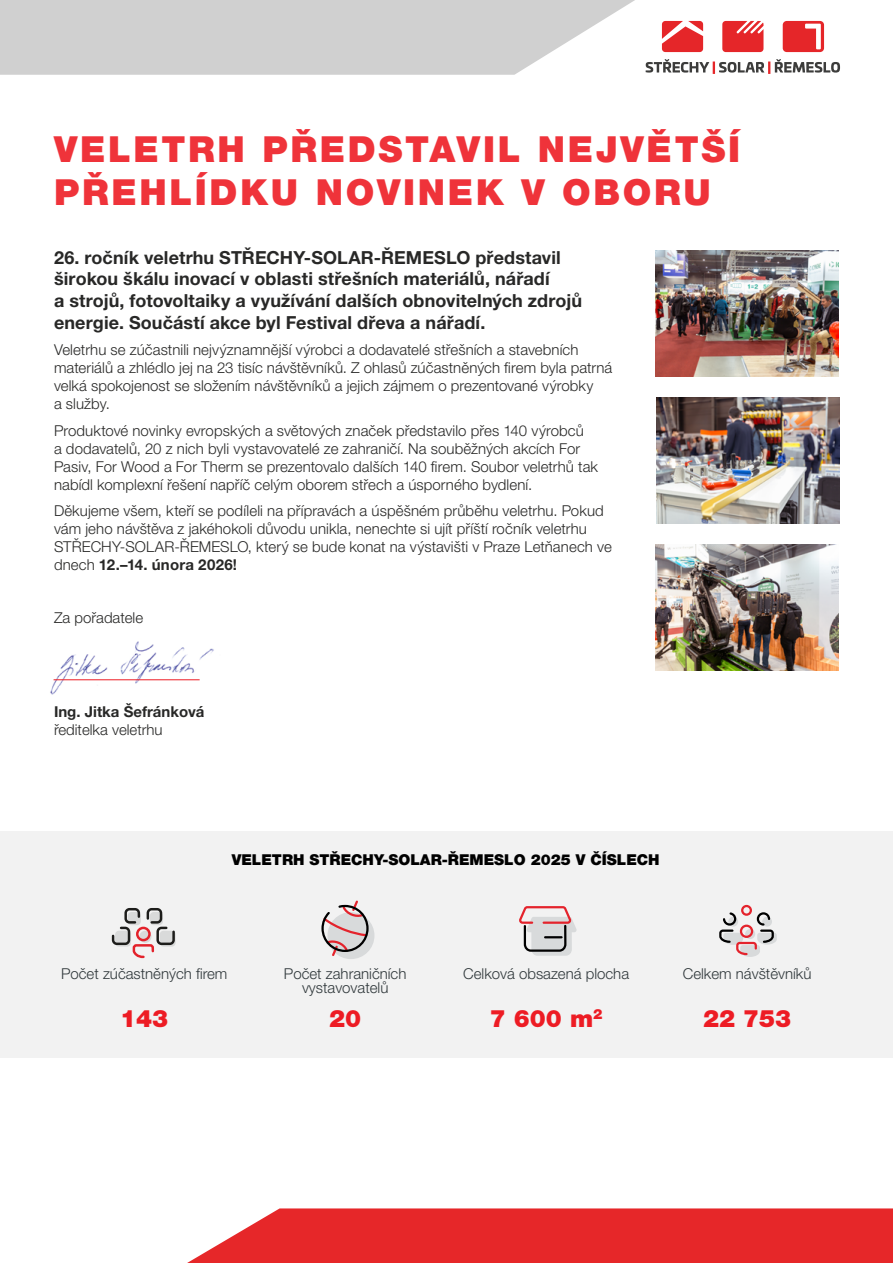
<style>
.page{position:relative;width:893px;height:1263px;background:#fff}
.page>*{position:absolute;margin:0;border:0;box-sizing:border-box;transform-origin:0 0}
.t1{font:900 36px/43.2px "Helvetica Neue LT Pro";letter-spacing:.075em;color:#ef333a}
.t2{font:900 24px "Helvetica Neue LT Pro";color:#ed1c24}
.t3{font:700 18px/21.6px "Helvetica Neue LT Pro";letter-spacing:.005em;color:#282827}
.t4{font:300 15px/18px "Helvetica Neue LT Pro";letter-spacing:.005em;color:#282827}
.t5{font:300 15px/13.5px "Helvetica Neue LT Pro";color:#30383b;text-align:center}
.t6{font:900 15px "Helvetica Neue LT Pro";color:#000}
.t7{font:700 15px "Helvetica Neue LT Pro";color:#282827}
.s1{font-weight:700}
</style>
<div class="page">
<svg style="left:187px;top:1208px;width:706px;height:55px;background:#e73638"></svg>
<svg style="left:0;top:0;width:694px;height:75px;background:#d6d6d6"></svg>
<svg style="left:646px;top:59px;width:194px;height:15px"></svg>
<svg style="left:662px;top:21px;width:41px;height:31px"></svg>
<svg style="left:722px;top:21px;width:41px;height:31px"></svg>
<svg style="left:783px;top:21px;width:41px;height:31px"></svg>
<div style="left:0;top:831px;width:893px;height:226px;background:#f2f2f2"></div>
<svg style="left:111px;top:908px;width:65px;height:51px"></svg>
<div style="left:327px;top:912px;width:47px;height:47px;background:#d8dadb;border-radius:50%"></div>
<svg style="left:321px;top:900px;width:49px;height:58px"></svg>
<svg style="left:519px;top:906px;width:58px;height:50px"></svg>
<svg style="left:719px;top:904px;width:58px;height:53px"></svg>
<img style="left:50px;top:641px;width:164px;height:54px">
<hr style="left:54px;top:679px;width:146px;height:1px;background:#ed1c24">
<img style="left:656px;top:251px;width:183px;height:126px">
<img style="left:656px;top:398px;width:183px;height:125px">
<img style="left:656px;top:544px;width:183px;height:126px">
<h1 class="t1" style="left:54px;top:127px;width:688px">VELETRH PŘEDSTAVIL NEJVĚTŠÍ<br>PŘEHLÍDKU NOVINEK V OBORU</h1>
<p class="t3" style="left:54px;top:246px;width:530px">26. ročník veletrhu STŘECHY-SOLAR-ŘEMESLO představil širokou škálu inovací v oblasti střešních materiálů, nářadí<br>a strojů, fotovoltaiky a využívání dalších obnovitelných zdrojů energie. Součástí akce byl Festival dřeva a nářadí.</p>
<p class="t4" style="left:54px;top:340px;width:560px">Veletrhu se zúčastnili nejvýznamnější výrobci a dodavatelé střešních a stavebních materiálů a zhlédlo jej na 23 tisíc návštěvníků. Z ohlasů zúčastněných firem byla patrná velká spokojenost se složením návštěvníků a jejich zájmem o prezentované výrobky<br>a služby.</p>
<p class="t4" style="left:54px;top:421px;width:546px">Produktové novinky evropských a světových značek představilo přes 140 výrobců<br>a dodavatelů, 20 z nich byli vystavovatelé ze zahraničí. Na souběžných akcích For Pasiv, For Wood a For Therm se prezentovalo dalších 140 firem. Soubor veletrhů tak nabídl komplexní řešení napříč celým oborem střech a úsporného bydlení.</p>
<p class="t4" style="left:54px;top:501px;width:559px">Děkujeme všem, kteří se podíleli na přípravách a úspěšném průběhu veletrhu. Pokud vám jeho návštěva z jakéhokoli důvodu unikla, nenechte si ujít příští ročník veletrhu STŘECHY-SOLAR-ŘEMESLO, který se bude konat na výstavišti v Praze Letňanech ve dnech <span class="s1">12.–14. února 2026!</span></p>
<p class="t4" style="left:54px;top:608px;width:91px">Za pořadatele</p>
<p class="t7" style="left:54px;top:702px;width:152px">Ing. Jitka Šefránková</p>
<p class="t4" style="left:54px;top:720px;width:110px">ředitelka veletrhu</p>
<p class="t6" style="left:232px;top:851px;width:429px">VELETRH STŘECHY-SOLAR-ŘEMESLO 2025 V ČÍSLECH</p>
<p class="t5" style="left:61px;top:967px;width:168px">Počet zúčastněných firem</p>
<h2 class="t2" style="left:120px;top:1004px;width:50px">143</h2>
<p class="t5" style="left:284px;top:967px;width:124px">Počet zahraničních vystavovatelů</p>
<h2 class="t2" style="left:329px;top:1004px;width:34px">20</h2>
<p class="t5" style="left:463px;top:967px;width:167px">Celková obsazená plocha</p>
<h2 class="t2" style="left:490px;top:1004px;width:114px">7 600 m<sup>2</sup></h2>
<p class="t5" style="left:683px;top:967px;width:130px">Celkem návštěvníků</p>
<h2 class="t2" style="left:703px;top:1004px;width:90px">22 753</h2>
</div>
